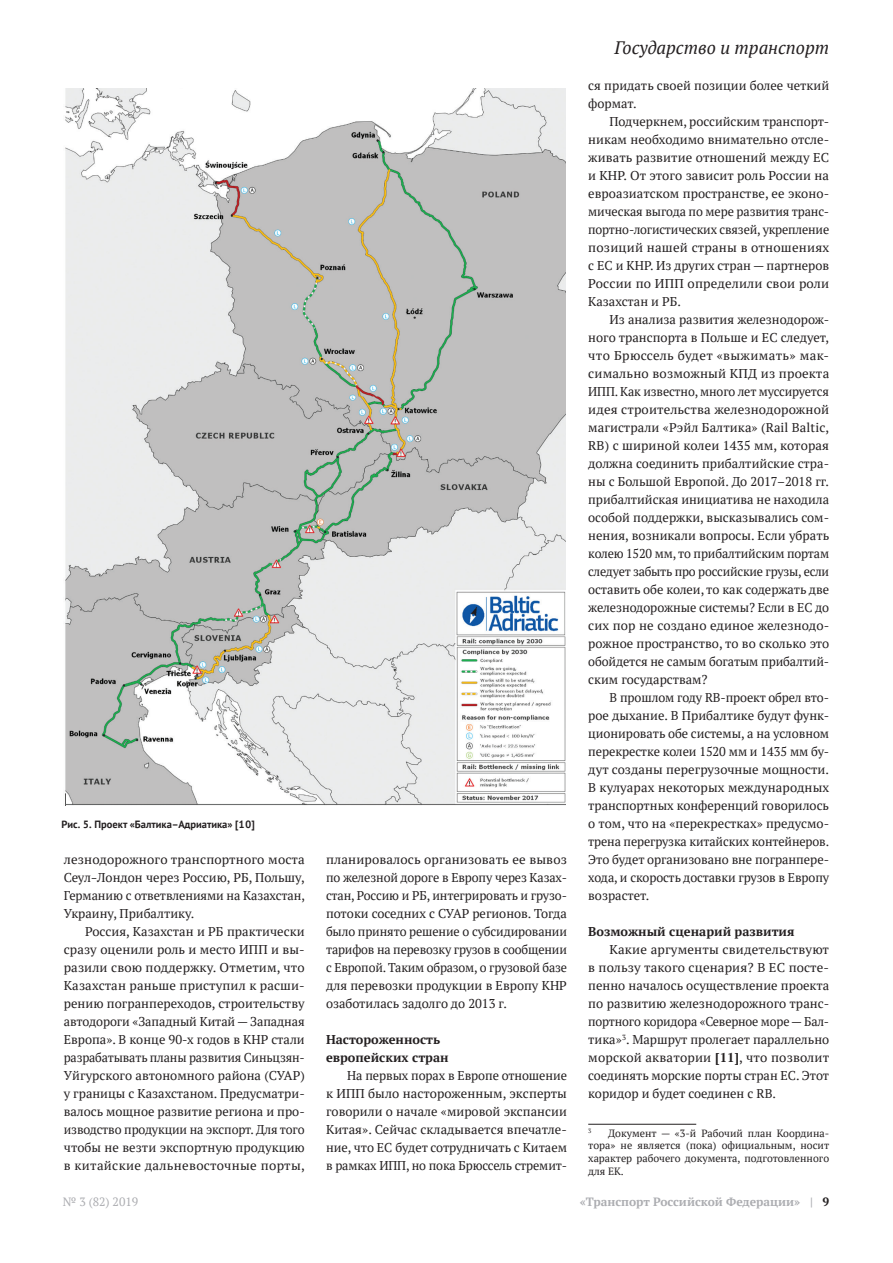
<style>
.page{position:relative;width:893px;height:1263px;background:#fff}
.page>*{position:absolute;margin:0;border:0;box-sizing:border-box;transform-origin:0 0}
.t1{font:italic 18px "PT Serif";color:#231f20}
.t2{font:12.75px/18px "PT Serif";color:#231f20;text-align:justify}
.t3{font:700 12.75px/18px "PT Serif";color:#231f20}
.t4{font:700 12px "PT Serif";color:#acadb1}
.t5{font:12px "PT Serif";color:#acadb1}
.t6{font:10.5px/12.6px "PT Serif";color:#231f20;text-align:justify}
.t7{font:700 10.5px "PT Sans";color:#231f20}
.t8{font:6.15px "PT Serif";color:#231f20}
.s1{font-weight:700}
.s2{color:#231f20}
</style>
<div class="page">
<hr style="left:588px;top:1124px;width:108px;height:1px;background:#231f20">
<img style="left:65px;top:88px;width:501px;height:717px">
<p class="t7" style="left:62px;top:817px;width:195px">Рис. 5. Проект «Балтика–Адриатика» [10]</p>
<p class="t2" style="left:64px;top:850px;width:243px">лезнодорожного транспортного моста Сеул–Лондон через Россию, РБ, Польшу, Германию с ответвлениями на Казахстан, Украину, Прибалтику.</p>
<p class="t2" style="left:64px;top:922px;width:243px;text-indent:21px">Россия, Казахстан и РБ практически сразу оценили роль и место ИПП и вы&shy;разили свою поддержку. Отметим, что Казахстан раньше приступил к расши&shy;рению погранпереходов, строительству автодороги «Западный Китай — Западная Европа». В конце 90-х годов в КНР стали разрабатывать планы развития Синьцзян-Уйгурского автономного района (СУАР) у границы с Казахстаном. Предусматри&shy;валось мощное развитие региона и про&shy;изводство продукции на экспорт. Для того чтобы не везти экспортную продукцию в китайские дальневосточные порты,</p>
<p class="t2" style="left:326px;top:850px;width:243px">планировалось организовать ее вывоз по железной дороге в Европу через Казах&shy;стан, Россию и РБ, интегрировать и грузо&shy;потоки соседних с СУАР регионов. Тогда было принято решение о субсидировании тарифов на перевозку грузов в сообщении с Европой. Таким образом, о грузовой базе для перевозки продукции в Европу КНР озаботилась задолго до 2013 г.</p>
<p class="t3" style="left:326px;top:1030px;width:124px">Настороженность европейских стран</p>
<p class="t2" style="left:326px;top:1066px;width:243px;text-indent:21px">На первых порах в Европе отношение к ИПП было настороженным, эксперты говорили о начале «мировой экспансии Китая». Сейчас складывается впечатле&shy;ние, что ЕС будет сотрудничать с Китаем в рамках ИПП, но пока Брюссель стремит-</p>
<h1 class="t1" style="left:614px;top:36px;width:216px">Государство и транспорт</h1>
<p class="t2" style="left:588px;top:76px;width:242px">ся придать своей позиции более четкий формат.</p>
<p class="t2" style="left:588px;top:112px;width:243px;text-indent:21px">Подчеркнем, российским транспорт&shy;никам необходимо внимательно отсле&shy;живать развитие отношений между ЕС и КНР. От этого зависит роль России на евроазиатском пространстве, ее эконо&shy;мическая выгода по мере развития транс&shy;портно-логистических связей, укрепление позиций нашей страны в отношениях с ЕС и КНР. Из других стран — партнеров России по ИПП определили свои роли Казахстан и РБ.</p>
<p class="t2" style="left:588px;top:310px;width:243px;text-indent:21px">Из анализа развития железнодорож&shy;ного транспорта в Польше и ЕС следует, что Брюссель будет «выжимать» мак&shy;симально возможный КПД из проекта ИПП. Как известно, много лет муссируется идея строительства железнодорожной магистрали «Рэйл Балтика» (Rail Baltic, RB) с шириной колеи 1435 мм, которая должна соединить прибалтийские стра&shy;ны с Большой Европой. До 2017–2018 гг. прибалтийская инициатива не находила особой поддержки, высказывались сом&shy;нения, возникали вопросы. Если убрать колею 1520 мм, то прибалтийским портам следует забыть про российские грузы, если оставить обе колеи, то как содержать две железнодорожные системы? Если в ЕС до сих пор не создано единое железнодо&shy;рожное пространство, то во сколько это обойдется не самым богатым прибалтий&shy;ским государствам?</p>
<p class="t2" style="left:588px;top:688px;width:243px;text-indent:21px">В прошлом году RB-проект обрел вто&shy;рое дыхание. В Прибалтике будут функ&shy;ционировать обе системы, а на условном перекрестке колеи 1520 мм и 1435 мм бу&shy;дут созданы перегрузочные мощности.<br>В кулуарах некоторых международных транспортных конференций говорилось о том, что на «перекрестках» предусмо&shy;трена перегрузка китайских контейнеров.<br>Это будет организовано вне погранпере&shy;хода, и скорость доставки грузов в Европу возрастет.</p>
<p class="t3" style="left:588px;top:922px;width:208px">Возможный сценарий развития</p>
<p class="t2" style="left:588px;top:940px;width:242px;text-indent:21px">Какие аргументы свидетельствуют в пользу такого сценария? В ЕС посте&shy;пенно началось осуществление проекта по развитию железнодорожного транс&shy;портного коридора «Северное море— Бал&shy;тика»<sup>3</sup>. Маршрут пролегает параллельно морской акватории <span class="s1">[11]</span>, что позволит соединять морские порты стран ЕС. Этот коридор и будет соединен с RB.</p>
<p class="t8" style="left:588px;top:1127px;width:5px">3</p>
<p class="t6" style="left:588px;top:1127px;width:242px;text-indent:20px">Документ — «3-й Рабочий план Координа&shy;тора» не является (пока) официальным, носит характер рабочего документа, подготовленного для ЕК.</p>
<p class="t5" style="left:63px;top:1194px;width:77px">№ 3 (82) 2019</p>
<p class="t4" style="left:580px;top:1194px;width:251px">«Транспорт Российской Федерации» | <span class="s2">9</span></p>
</div>
